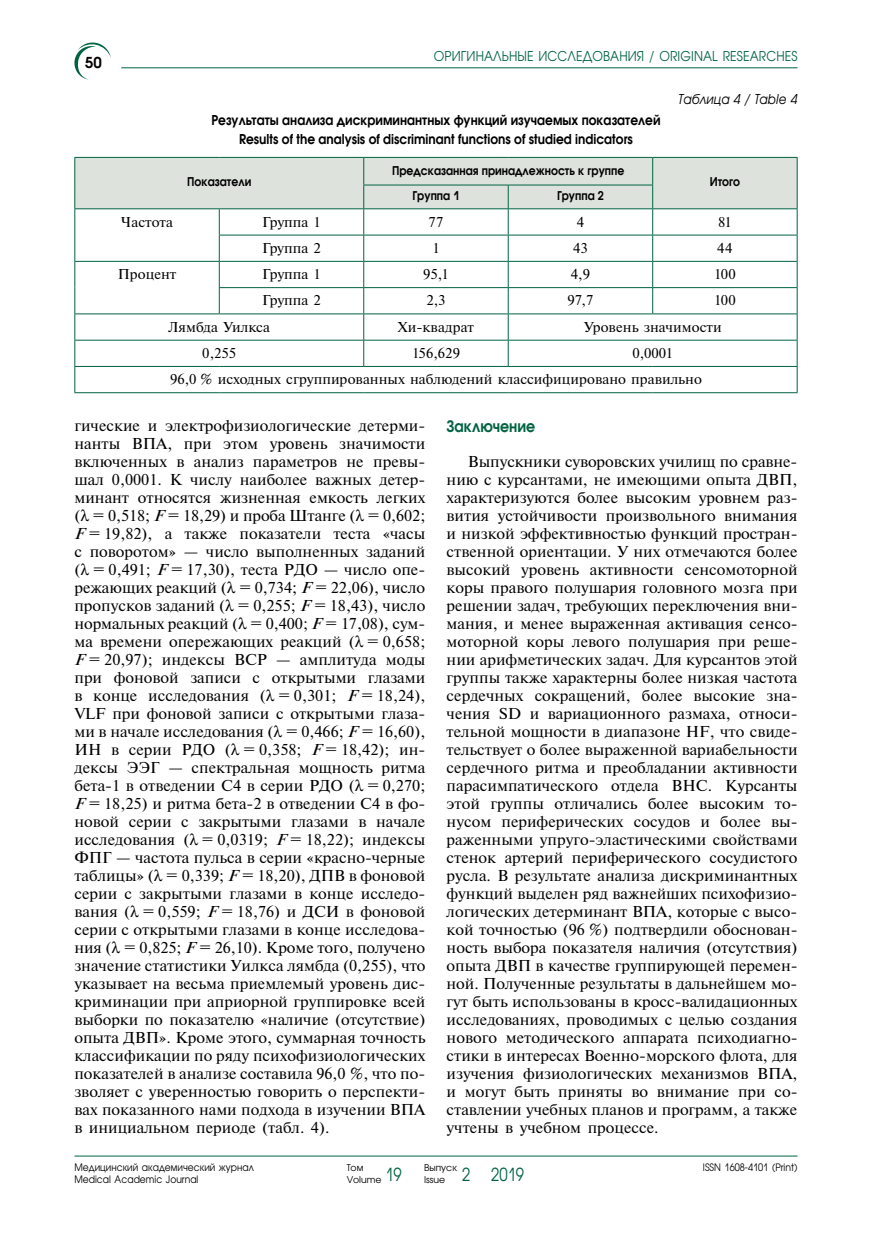
<style>
.page{position:relative;width:872px;height:1234px;background:#fff}
.page>*{position:absolute;margin:0;border:0;box-sizing:border-box;transform-origin:0 0}
.t1{font:15.75px/18px "Newton San Pin";color:#000;text-align:justify}
.t2{font:15.75px "Avant Garde Gothic Demi ITC";color:#006341;scale:.9 1}
.t3{font:15px "Avant Garde Gothic Demi ITC";color:#000}
.t4{font:14.25px/26.2px "Newton San Pin";color:#000}
.t5{font:13.5px/19.2px "Avant Garde Gothic Demi ITC";color:#000;text-align:center;scale:.9 1}
.t6{font:13.5px "Avant Garde Gothic Book ITC";letter-spacing:.01em;color:#006341;scale:.9 1}
.t7{font:italic 13.5px "Avant Garde Gothic Book ITC";color:#000;scale:.9 1}
.t8{font:12px "Avant Garde Gothic Demi ITC";color:#000;scale:.9 1}
.t9{font:10.2px "Avant Garde Gothic Book ITC";color:#000;scale:.9 1}
.t10{font:9.3px/12.5px "Avant Garde Gothic Book ITC";color:#000}
.s1{font-style:italic}
</style>
<div class="page">
<hr style="left:121px;top:67px;width:676px;height:1px;background:#006341">
<hr style="left:74px;top:1155px;width:723px;height:1px;background:#006341">
<svg style="left:74px;top:42px;width:37px;height:38px"></svg>
<hr style="left:74px;top:392px;width:145px;height:1px;background:#006341">
<hr style="left:219px;top:392px;width:145px;height:1px;background:#006341">
<hr style="left:364px;top:392px;width:144px;height:1px;background:#006341">
<hr style="left:508px;top:392px;width:144px;height:1px;background:#006341">
<hr style="left:652px;top:392px;width:145px;height:1px;background:#006341">
<svg style="left:74px;top:157px;width:723px;height:235px"></svg>
<hr style="left:74px;top:208px;width:145px;height:1px;background:#006341">
<hr style="left:219px;top:208px;width:145px;height:1px;background:#006341">
<hr style="left:364px;top:208px;width:144px;height:1px;background:#006341">
<hr style="left:508px;top:208px;width:144px;height:1px;background:#006341">
<hr style="left:652px;top:208px;width:145px;height:1px;background:#006341">
<p class="t3" style="left:85px;top:53px;width:18px">50</p>
<p class="t6" style="left:434px;top:48px;width:405px">ОРИГИНАЛЬНЫЕ ИССЛЕДОВАНИЯ / original researches</p>
<p class="t5" style="left:211px;top:110px;width:500px">Результаты анализа дискриминантных функций изучаемых показателей<br>Results of the analysis of discriminant functions of studied indicators</p>
<p class="t8" style="left:187px;top:175px;width:73px">Показатели</p>
<p class="t8" style="left:392px;top:163px;width:259px">Предсказанная принадлежность к группе</p>
<p class="t8" style="left:412px;top:188px;width:54px">Группа 1</p>
<p class="t8" style="left:557px;top:188px;width:54px">Группа 2</p>
<p class="t7" style="left:678px;top:91px;width:134px">Таблица 4 / Table 4</p>
<p class="t8" style="left:709px;top:175px;width:35px">Итого</p>
<p class="t4" style="left:121px;top:208px;width:54px">Частота</p>
<p class="t4" style="left:262px;top:208px;width:60px">Группа 1</p>
<p class="t4" style="left:428px;top:208px;width:16px">77</p>
<p class="t4" style="left:577px;top:208px;width:9px">4</p>
<p class="t4" style="left:718px;top:208px;width:15px">81</p>
<p class="t4" style="left:262px;top:235px;width:60px">Группа 2</p>
<p class="t4" style="left:432px;top:235px;width:9px">1</p>
<p class="t4" style="left:573px;top:235px;width:16px">43</p>
<p class="t4" style="left:717px;top:235px;width:17px">44</p>
<p class="t4" style="left:118px;top:261px;width:60px">Процент</p>
<p class="t4" style="left:262px;top:261px;width:60px">Группа 1</p>
<p class="t4" style="left:423px;top:261px;width:27px">95,1</p>
<p class="t4" style="left:571px;top:261px;width:21px">4,9</p>
<p class="t4" style="left:714px;top:261px;width:23px">100</p>
<p class="t4" style="left:262px;top:287px;width:60px">Группа 2</p>
<p class="t4" style="left:426px;top:287px;width:21px">2,3</p>
<p class="t4" style="left:567px;top:287px;width:27px">97,7</p>
<p class="t4" style="left:714px;top:287px;width:23px">100</p>
<p class="t4" style="left:168px;top:313px;width:103px">Лямбда Уилкса</p>
<p class="t4" style="left:398px;top:313px;width:78px">Хи-квадрат</p>
<p class="t4" style="left:583px;top:313px;width:140px">Уровень значимости</p>
<p class="t4" style="left:202px;top:340px;width:35px">0,255</p>
<p class="t4" style="left:412px;top:340px;width:49px">156,629</p>
<p class="t4" style="left:170px;top:340px;width:533px;text-indent:462px">0,0001<br>96,0 % исходных сгруппированных наблюдений классифицировано правильно</p>
<p class="t1" style="left:74px;top:416px;width:353px">гические и электрофизиологические детерми&shy;нанты ВПА, при этом уровень значимости включенных в анализ параметров не превы&shy;шал 0,0001. К числу наиболее важных детер&shy;минант относятся жизненная емкость легких ( = 0,518; <span class="s1">F</span> = 18,29) и проба Штанге ( = 0,602; <span class="s1">F</span> = 19,82), а также показатели теста «часы с поворотом» — число выполненных заданий ( = 0,491; <span class="s1">F</span> = 17,30), теста РДО — число опе&shy;режающих реакций ( = 0,734; <span class="s1">F</span> = 22,06), число пропусков заданий ( = 0,255; <span class="s1">F</span> = 18,43), число нормальных реакций ( = 0,400; <span class="s1">F</span> = 17,08), сум&shy;ма времени опережающих реакций ( = 0,658; <span class="s1">F</span> = 20,97); индексы ВСР — амплитуда моды при фоновой записи с открытыми глазами в конце исследования ( = 0,301; <span class="s1">F</span> = 18,24), VLF при фоновой записи с открытыми глаза&shy;ми в начале исследования ( = 0,466; <span class="s1">F</span> = 16,60), ИН в серии РДО ( = 0,358; <span class="s1">F</span> = 18,42); ин&shy;дексы ЭЭГ — спектральная мощность ритма бета-1 в отведении C4 в серии РДО ( = 0,270; <span class="s1">F</span> = 18,25) и ритма бета-2 в отведении C4 в фо&shy;новой серии с закрытыми глазами в начале исследования ( = 0,0319; <span class="s1">F</span> = 18,22); индексы ФПГ — частота пульса в серии «красно-черные таблицы» ( = 0,339; <span class="s1">F</span> = 18,20), ДПВ в фоновой серии с закрытыми глазами в конце исследо&shy;вания ( = 0,559; <span class="s1">F</span> = 18,76) и ДСИ в фоновой серии с открытыми глазами в конце исследова&shy;ния ( = 0,825; <span class="s1">F</span> = 26,10). Кроме того, получено значение статистики Уилкса лямбда (0,255), что указывает на весьма приемлемый уровень дис&shy;криминации при априорной группировке всей выборки по показателю «наличие (отсутствие) опыта ДВП». Кроме этого, суммарная точность классификации по ряду психофизиологических показателей в анализе составила 96,0 %, что по&shy;зволяет с уверенностью говорить о перспекти&shy;вах показанного нами подхода в изучении ВПА в инициальном периоде (табл. 4).</p>
<p class="t2" style="left:446px;top:416px;width:100px">Заключение</p>
<p class="t1" style="left:446px;top:452px;width:352px;text-indent:21px">Выпускники суворовских училищ по сравне&shy;нию с курсантами, не имеющими опыта ДВП, характеризуются более высоким уровнем раз&shy;вития устойчивости произвольного внимания и низкой эффективностью функций простран&shy;ственной ориентации. У них отмечаются более высокий уровень активности сенсомоторной коры правого полушария головного мозга при решении задач, требующих переключения вни&shy;мания, и менее выраженная активация сенсо&shy;моторной коры левого полушария при реше&shy;нии арифметических задач. Для курсантов этой группы также характерны более низкая частота сердечных сокращений, более высокие зна&shy;чения SD и вариационного размаха, относи&shy;тельной мощности в диапазоне HF, что свиде&shy;тельствует о более выраженной вариабельности сердечного ритма и преобладании активности парасимпатического отдела ВНС. Курсанты этой группы отличались более высоким то&shy;нусом периферических сосудов и более вы&shy;раженными упруго-эластическими свойствами стенок артерий периферического сосудистого русла. В результате анализа дискриминантных функций выделен ряд важнейших психофизио&shy;логических детерминант ВПА, которые с высо&shy;кой точностью (96 %) подтвердили обоснован&shy;ность выбора показателя наличия (отсутствия) опыта ДВП в качестве группирующей перемен&shy;ной. Полученные результаты в дальнейшем мо&shy;гут быть использованы в кросс-валидационных исследованиях, проводимых с целью создания нового методического аппарата психодиагно&shy;стики в интересах Военно-морского флота, для изучения физиологических механизмов ВПА, и могут быть приняты во внимание при со&shy;ставлении учебных планов и программ, а также учтены в учебном процессе.</p>
<p class="t9" style="left:74px;top:1161px;width:201px">Медицинский академический журнал</p>
<p class="t9" style="left:703px;top:1161px;width:107px">ISSN 1608-4101 (Print)</p>
<p class="t9" style="left:74px;top:1173px;width:139px">Medical Academic Journal</p>
<p class="t10" style="left:347px;top:1160px;width:18px">Том</p>
<p class="t10" style="left:347px;top:1160px;width:179px;text-indent:78px">Выпуск<br>Volume <sup>19</sup> Issue <sup>2</sup> <sup>2019</sup></p>
</div>
